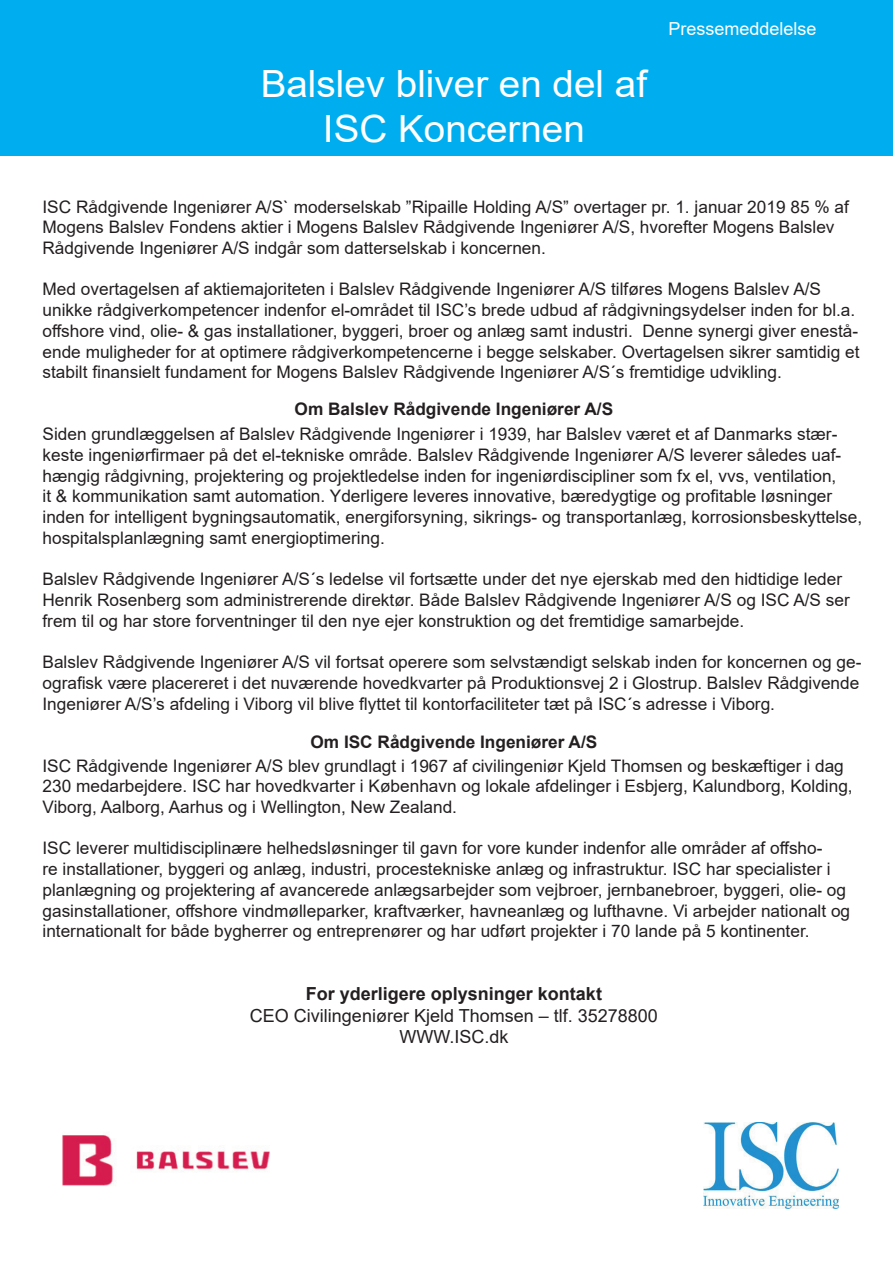
<style>
.page{position:relative;width:893px;height:1263px;background:#fff}
.page>*{position:absolute;margin:0;border:0;box-sizing:border-box;transform-origin:0 0}
.t1{font:37.5px/45px "Arial";color:#fff;text-align:center}
.t2{font:18px/21.6px "Arial";color:#231f20;text-align:center}
.t3{font:700 18px "Arial";color:#231f20}
.t4{font:18px "Arial";color:#fff}
.t5{font:17.25px/20.7px "Arial";color:#231f20}
.t6{font:700 17.25px "Arial";color:#231f20}
</style>
<div class="page">
<div style="left:0;top:0;width:893px;height:155px;background:#00aeef"></div>
<img style="left:704px;top:1123px;width:135px;height:86px">
<img style="left:62px;top:1134px;width:207px;height:52px">
<h1 class="t1" style="left:261px;top:62px;width:388px">Balslev bliver en del af<br>ISC Koncernen</h1>
<p class="t4" style="left:668px;top:17px;width:150px">Pressemeddelelse</p>
<p class="t5" style="left:43px;top:196px;width:808px">ISC Rådgivende Ingeniører A/S` moderselskab ”Ripaille Holding A/S” overtager pr. 1. januar 2019 85 % af<br>Mogens Balslev Fondens aktier i Mogens Balslev Rådgivende Ingeniører A/S, hvorefter Mogens Balslev<br>Rådgivende Ingeniører A/S indgår som datterselskab i koncernen.</p>
<p class="t5" style="left:43px;top:279px;width:818px">Med overtagelsen af aktiemajoriteten i Balslev Rådgivende Ingeniører A/S tilføres Mogens Balslev A/S unikke rådgiverkompetencer indenfor el-området til ISC’s brede udbud af rådgivningsydelser inden for bl.a. offshore vind, olie- &amp; gas installationer, byggeri, broer og anlæg samt industri. Denne synergi giver enestå&shy;ende muligheder for at optimere rådgiverkompetencerne i begge selskaber. Overtagelsen sikrer samtidig et stabilt finansielt fundament for Mogens Balslev Rådgivende Ingeniører A/S´s fremtidige udvikling.</p>
<p class="t6" style="left:295px;top:397px;width:320px">Om Balslev Rådgivende Ingeniører A/S</p>
<p class="t5" style="left:43px;top:424px;width:821px">Siden grundlæggelsen af Balslev Rådgivende Ingeniører i 1939, har Balslev været et af Danmarks stær&shy;keste ingeniørfirmaer på det el-tekniske område. Balslev Rådgivende Ingeniører A/S leverer således uaf&shy;hængig rådgivning, projektering og projektledelse inden for ingeniørdiscipliner som fx el, vvs, ventilation,<br>it &amp; kommunikation samt automation. Yderligere leveres innovative, bæredygtige og profitable løsninger inden for intelligent bygningsautomatik, energiforsyning, sikrings- og transportanlæg, korrosionsbeskyttelse, hospitalsplanlægning samt energioptimering.</p>
<p class="t5" style="left:43px;top:569px;width:809px">Balslev Rådgivende Ingeniører A/S´s ledelse vil fortsætte under det nye ejerskab med den hidtidige leder<br>Henrik Rosenberg som administrerende direktør. Både Balslev Rådgivende Ingeniører A/S og ISC A/S ser frem til og har store forventninger til den nye ejer konstruktion og det fremtidige samarbejde.</p>
<p class="t5" style="left:43px;top:652px;width:820px;text-align:justify">Balslev Rådgivende Ingeniører A/S vil fortsat operere som selvstændigt selskab inden for koncernen og ge&shy;ografisk være placereret i det nuværende hovedkvarter på Produktionsvej 2 i Glostrup. Balslev Rådgivende Ingeniører A/S’s afdeling i Viborg vil blive flyttet til kontorfaciliteter tæt på ISC´s adresse i Viborg.</p>
<p class="t6" style="left:310px;top:730px;width:288px">Om ISC Rådgivende Ingeniører A/S</p>
<p class="t5" style="left:43px;top:755px;width:812px">ISC Rådgivende Ingeniører A/S blev grundlagt i 1967 af civilingeniør Kjeld Thomsen og beskæftiger i dag<br>230 medarbejdere. ISC har hovedkvarter i København og lokale afdelinger i Esbjerg, Kalundborg, Kolding,<br>Viborg, Aalborg, Aarhus og i Wellington, New Zealand.</p>
<p class="t5" style="left:43px;top:838px;width:809px">ISC leverer multidisciplinære helhedsløsninger til gavn for vore kunder indenfor alle områder af offsho-<br>re installationer, byggeri og anlæg, industri, procestekniske anlæg og infrastruktur. ISC har specialister i planlægning og projektering af avancerede anlægsarbejder som vejbroer, jernbanebroer, byggeri, olie- og gasinstallationer, offshore vindmølleparker, kraftværker, havneanlæg og lufthavne. Vi arbejder nationalt og internationalt for både bygherrer og entreprenører og har udført projekter i 70 lande på 5 kontinenter.</p>
<p class="t3" style="left:306px;top:981px;width:298px">For yderligere oplysninger kontakt</p>
<p class="t2" style="left:250px;top:1004px;width:409px">CEO Civilingeniører Kjeld Thomsen – tlf. 35278800<br>WWW.ISC.dk</p>
</div>
